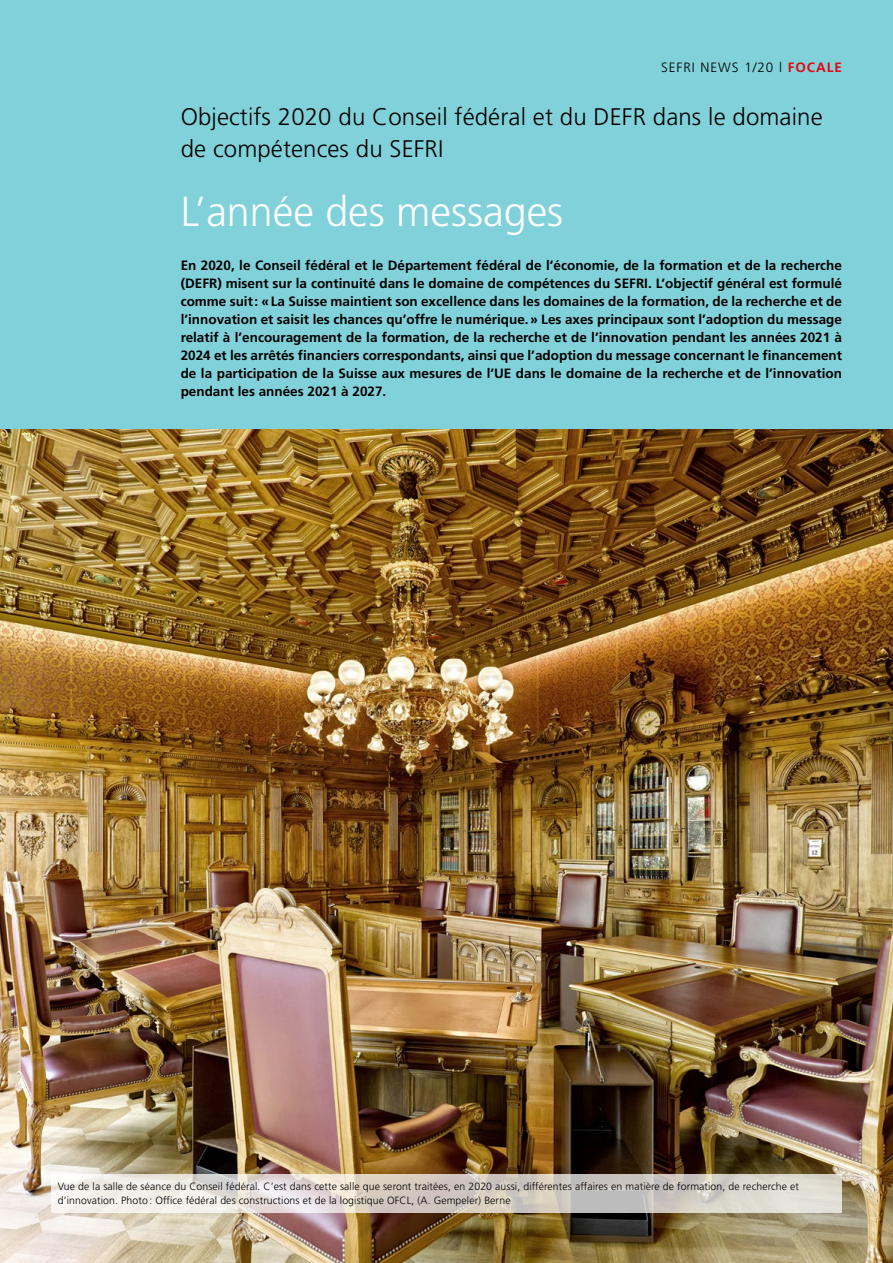
<style>
.page{position:relative;width:893px;height:1263px;background:#80d1d9}
.page>*{position:absolute;margin:0;border:0;box-sizing:border-box;transform-origin:0 0}
.t1{font:300 42px "Frutiger LT Std";color:#fff}
.t2{font:300 24px/31.5px "Frutiger LT Std";letter-spacing:.005em;color:#000}
.t3{font:700 13.5px/18px "Frutiger LT Std";color:#000;text-align:justify}
.t4{font:300 13.5px "Frutiger LT Std";letter-spacing:.07em;color:#000}
.t5{font:300 10.5px/13.5px "Frutiger LT Std";letter-spacing:.01em;color:#000}
.s1{font-weight:700;color:#e30613}
</style>
<div class="page">
<img style="left:0;top:429px;width:893px;height:834px">
<svg style="left:51px;top:1174px;width:791px;height:39px;background:#ddd7d0"></svg>
<p class="t4" style="left:661px;top:60px;width:182px">SEFRI NEWS 1/20 l <span class="s1">FOCALE</span></p>
<p class="t2" style="left:181px;top:102px;width:643px">Objectifs 2020 du Conseil fédéral et du DEFR dans le domaine de compétences du SEFRI</p>
<h1 class="t1" style="left:181px;top:188px;width:384px">L’année des messages</h1>
<p class="t3" style="left:181px;top:256px;width:663px">En 2020, le Conseil fédéral et le Département fédéral de l’économie, de la formation et de la recherche (DEFR) misent sur la continuité dans le domaine de compétences du SEFRI. L’objectif général est formulé comme suit: «La Suisse maintient son excellence dans les domaines de la formation, de la recherche et de l’innovation et saisit les chances qu’offre le numérique.» Les axes principaux sont l’adoption du message relatif à l’encouragement de la formation, de la recherche et de l’innovation pendant les années 2021 à 2024 et les arrêtés financiers correspondants, ainsi que l’adoption du message concernant le financement de la participation de la Suisse aux mesures de l’UE dans le domaine de la recherche et de l’innovation pendant les années 2021 à 2027.</p>
<p class="t5" style="left:58px;top:1180px;width:743px">Vue de la salle de séance du Conseil fédéral. C’est dans cette salle que seront traitées, en 2020 aussi, différentes affaires en matière de formation, de recherche et d’innovation. Photo : Office fédéral des constructions et de la logistique OFCL, (A. Gempeler) Berne</p>
<p class="t4" style="left:51px;top:1194px;width:9px">4</p>
</div>
